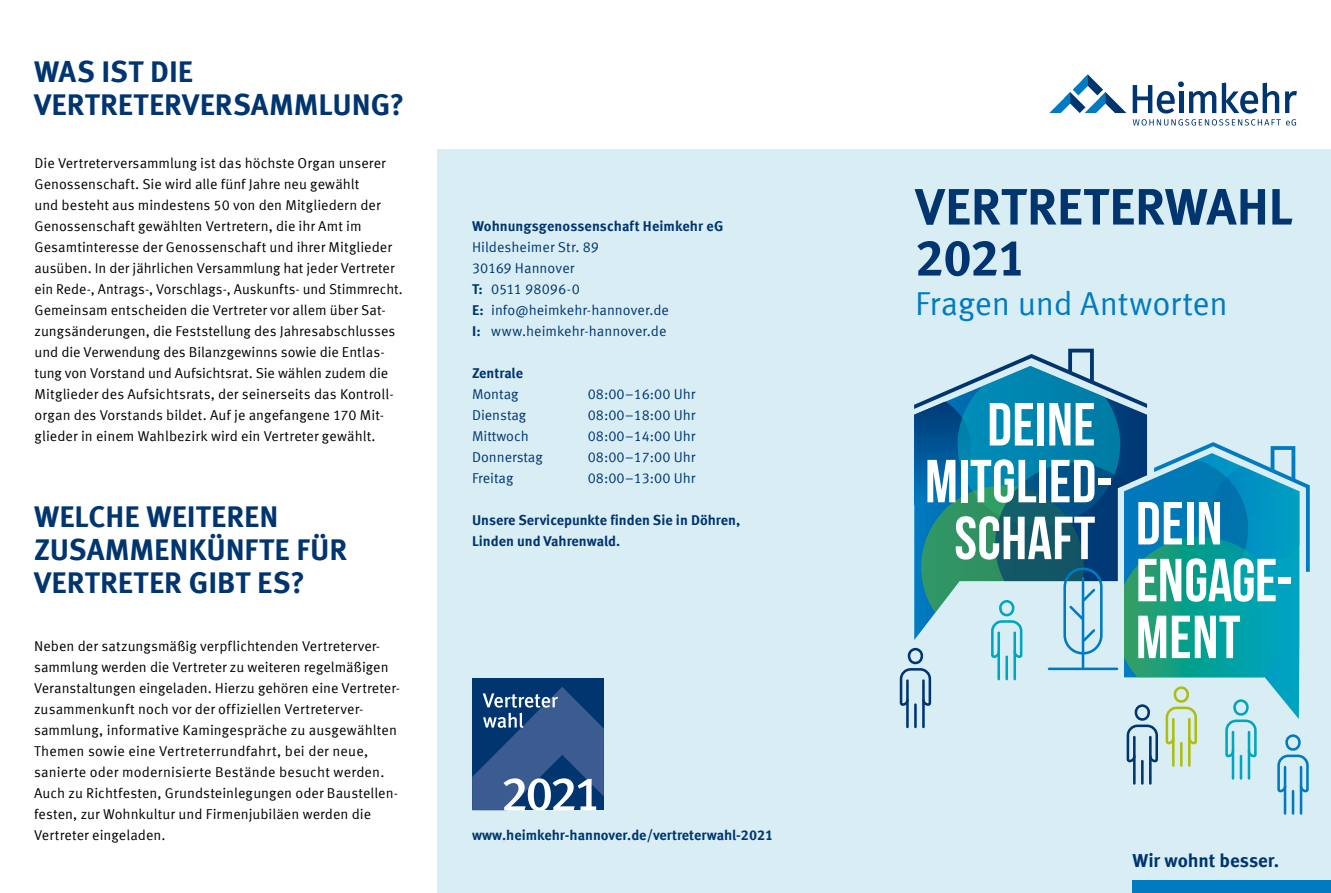
<style>
.page{position:relative;width:1331px;height:893px;background:#fff}
.page>*{position:absolute;margin:0;border:0;box-sizing:border-box;transform-origin:0 0}
.t1{font:60.6px/56.8px "Bebas Neue";letter-spacing:.005em;color:#fff}
.t2{font:700 51px/51px "Meta Offc";letter-spacing:-.005em;color:#003570}
.t3{font:33.15px "Meta Offc Norm";letter-spacing:-.01em;color:#007bc2}
.t4{font:700 30px/33px "Meta Offc";color:#003570}
.t5{font:700 18.9px "Meta Offc";letter-spacing:-.005em;color:#003570}
.t6{font:14.25px/21px "Meta Offc Norm";letter-spacing:.005em;color:#000}
.t7{font:14.25px/21px "Meta Offc Norm";color:#003570}
.t8{font:700 14.25px/21px "Meta Offc";color:#003570}
.s1{font-family:"Meta Offc";font-weight:700}
</style>
<div class="page">
<div style="left:438px;top:149px;width:893px;height:744px;background:#d9eef4"></div>
<svg style="left:1049px;top:74px;width:77px;height:39px"></svg>
<svg style="left:1133px;top:81px;width:164px;height:45px"></svg>
<div style="left:1132px;top:880px;width:199px;height:13px;background:#007bc2"></div>
<hr style="left:1292px;top:791px;width:2px;height:22px;background:#007bc2">
<hr style="left:1300px;top:767px;width:2px;height:46px;background:#007bc2">
<hr style="left:1284px;top:767px;width:2px;height:46px;background:#007bc2">
<svg style="left:899px;top:349px;width:411px;height:445px"></svg>
<div style="left:472px;top:678px;width:132px;height:132px;background:#003570"></div>
<svg style="left:472px;top:687px;width:132px;height:123px"></svg>
<h3 class="t4" style="left:34px;top:56px;width:372px">WAS IST DIE<br>VERTRETERVERSAMMLUNG?</h3>
<p class="t6" style="left:34px;top:153px;width:370px">Die Vertreterversammlung ist das höchste Organ unserer Genossenschaft. Sie wird alle fünf Jahre neu gewählt<br>und besteht aus mindestens 50 von den Mitgliedern der Genossenschaft gewählten Vertretern, die ihr Amt im Gesamtinteresse der Genossenschaft und ihrer Mitglieder ausüben. In der jährlichen Versammlung hat jeder Vertreter ein Rede-, Antrags-, Vorschlags-, Auskunfts- und Stimmrecht.<br>Gemeinsam entscheiden die Vertreter vor allem über Sat--- zungsänderungen, die Feststellung des Jahresabschlusses und die Verwendung des Bilanzgewinns sowie die Entlas&shy;tung von Vorstand und Aufsichtsrat. Sie wählen zudem die Mitglieder des Aufsichtsrats, der seinerseits das Kontroll&shy;organ des Vorstands bildet. Auf je angefangene 170 Mit&shy;glieder in einem Wahlbezirk wird ein Vertreter gewählt.</p>
<h3 class="t4" style="left:34px;top:501px;width:315px">WELCHE WEITEREN<br>ZUSAMMENKÜNFTE FÜR<br>VERTRETER GIBT ES?</h3>
<p class="t6" style="left:34px;top:636px;width:365px">Neben der satzungsmäßig verpflichtenden Vertreterver&shy;sammlung werden die Vertreter zu weiteren regelmäßigen Veranstaltungen eingeladen. Hierzu gehören eine Vertreter-- zusammenkunft noch vor der offiziellen Vertreterver&shy;sammlung, informative Kamingespräche zu ausgewählten Themen sowie eine Vertreterrundfahrt, bei der neue, sanierte oder modernisierte Bestände besucht werden.<br>Auch zu Richtfesten, Grundsteinlegungen oder Baustellen&shy;festen, zur Wohnkultur und Firmenjubiläen werden die Vertreter eingeladen.</p>
<p class="t8" style="left:472px;top:216px;width:253px">Wohnungsgenossenschaft Heimkehr eG</p>
<p class="t7" style="left:472px;top:237px;width:198px">Hildesheimer Str. 89<br>30169 Hannover<br><span class="s1">T:</span> 0511 98096-0<br><span class="s1">E:</span> info@heimkehr-hannover.de<br><span class="s1">I:</span> www.heimkehr-hannover.de</p>
<p class="t8" style="left:472px;top:363px;width:53px">Zentrale</p>
<p class="t7" style="left:472px;top:384px;width:48px">Montag</p>
<p class="t7" style="left:588px;top:384px;width:109px">08:00–16:00 Uhr</p>
<p class="t7" style="left:472px;top:405px;width:56px">Dienstag</p>
<p class="t7" style="left:588px;top:405px;width:109px">08:00–18:00 Uhr</p>
<p class="t7" style="left:472px;top:426px;width:58px">Mittwoch</p>
<p class="t7" style="left:588px;top:426px;width:109px">08:00–14:00 Uhr</p>
<p class="t7" style="left:472px;top:447px;width:72px">Donnerstag</p>
<p class="t7" style="left:588px;top:447px;width:109px">08:00–17:00 Uhr</p>
<p class="t7" style="left:472px;top:468px;width:43px">Freitag</p>
<p class="t7" style="left:588px;top:468px;width:109px">08:00–13:00 Uhr</p>
<p class="t8" style="left:472px;top:510px;width:270px">Unsere Servicepunkte finden Sie in Döhren,<br>Linden und Vahrenwald.</p>
<p class="t8" style="left:472px;top:825px;width:303px">www.heimkehr-hannover.de/vertreterwahl-2021</p>
<h2 class="t2" style="left:915px;top:183px;width:379px">VERTRETERWAHL<br>2021</h2>
<h3 class="t3" style="left:915px;top:285px;width:314px">Fragen und Antworten</h3>
<h1 class="t1" style="left:987px;top:395px;width:110px">DEINE</h1>
<h1 class="t1" style="left:925px;top:452px;width:189px">MITGLIED-</h1>
<h1 class="t1" style="left:954px;top:509px;width:270px">SCHAFT DEIN</h1>
<h1 class="t1" style="left:1136px;top:551px;width:158px">ENGAGE-<br>MENT</h1>
<h3 class="t5" style="left:1132px;top:850px;width:148px">Wir wohnt besser.</h3>
</div>
